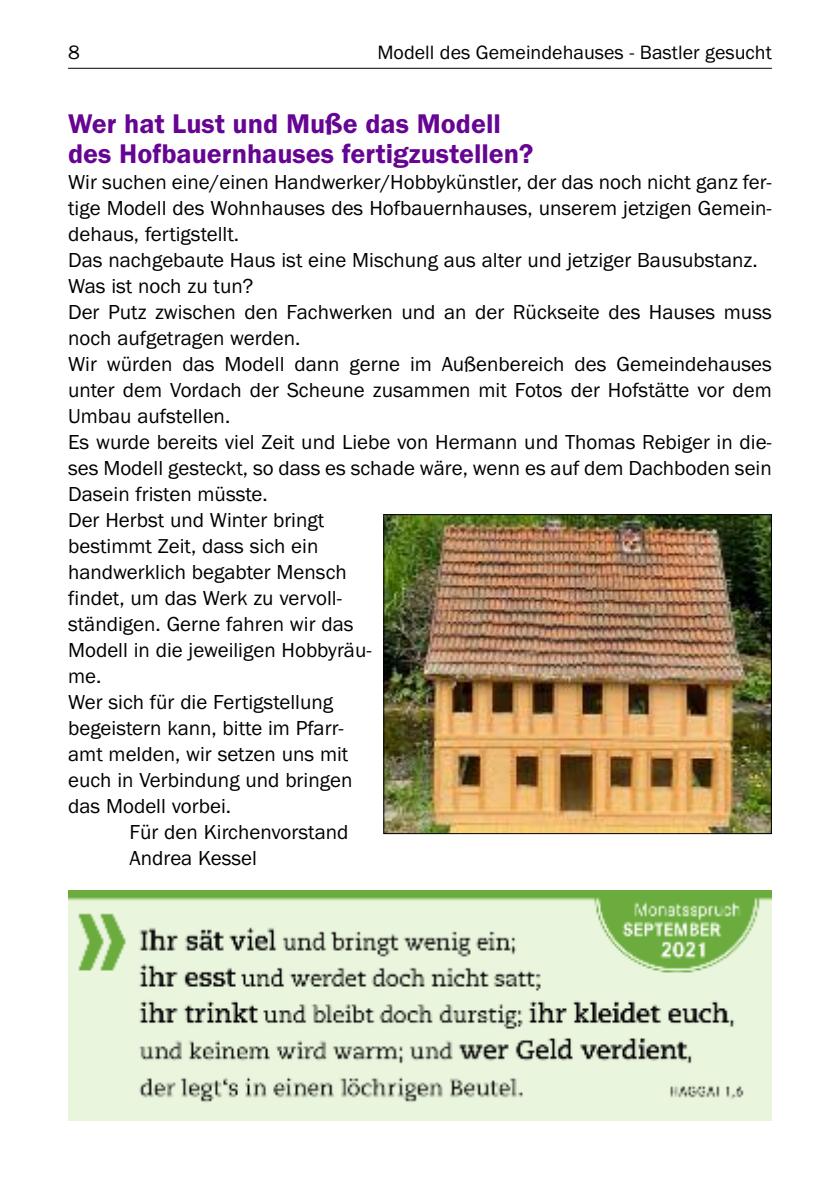
<style>
.page{position:relative;width:840px;height:1191px;background:#fff}
.page>*{position:absolute;margin:0;border:0;box-sizing:border-box;transform-origin:0 0}
.t1{font:600 28px/30px "Franklin Gothic";color:#660493}
.t2{font:21px "Franklin Gothic";color:#000}
.t3{font:20px "Franklin Gothic";color:#000}
</style>
<div class="page">
<hr style="left:68px;top:68px;width:703px;height:1px;background:#000">
<img style="left:385px;top:516px;width:384px;height:316px">
<div style="left:383px;top:514px;width:388px;height:320px;border:1px solid #000"></div>
<img style="left:68px;top:890px;width:703px;height:230px">
<p class="t3" style="left:68px;top:41px;width:13px">8</p>
<p class="t3" style="left:377px;top:41px;width:396px">Modell des Gemeindehauses - Bastler gesucht</p>
<h1 class="t1" style="left:68px;top:108px;width:466px">Wer hat Lust und Muße das Modell des Hofbauernhauses fertigzustellen?</h1>
<p class="t2" style="left:68px;top:169px;width:704px">Wir suchen eine/einen Handwerker/Hobbykünstler, der das noch nicht ganz fer-</p>
<p class="t2" style="left:68px;top:195px;width:704px">tige Modell des Wohnhauses des Hofbauernhauses, unserem jetzigen Gemein-</p>
<p class="t2" style="left:68px;top:221px;width:172px">dehaus, fertigstellt.</p>
<p class="t2" style="left:68px;top:247px;width:690px">Das nachgebaute Haus ist eine Mischung aus alter und jetziger Bausubstanz.</p>
<p class="t2" style="left:68px;top:273px;width:187px">Was ist noch zu tun?</p>
<p class="t2" style="left:68px;top:299px;width:704px">Der Putz zwischen den Fachwerken und an der Rückseite des Hauses muss</p>
<p class="t2" style="left:68px;top:325px;width:234px">noch aufgetragen werden.</p>
<p class="t2" style="left:68px;top:351px;width:704px">Wir würden das Modell dann gerne im Außenbereich des Gemeindehauses</p>
<p class="t2" style="left:68px;top:377px;width:704px">unter dem Vordach der Scheune zusammen mit Fotos der Hofstätte vor dem</p>
<p class="t2" style="left:68px;top:403px;width:164px">Umbau aufstellen.</p>
<p class="t2" style="left:68px;top:429px;width:704px">Es wurde bereits viel Zeit und Liebe von Hermann und Thomas Rebiger in die-</p>
<p class="t2" style="left:68px;top:455px;width:704px">ses Modell gesteckt, so dass es schade wäre, wenn es auf dem Dachboden sein</p>
<p class="t2" style="left:68px;top:481px;width:201px">Dasein fristen müsste.</p>
<p class="t2" style="left:68px;top:507px;width:257px">Der Herbst und Winter bringt</p>
<p class="t2" style="left:68px;top:533px;width:252px">bestimmt Zeit, dass sich ein</p>
<p class="t2" style="left:68px;top:559px;width:280px">handwerklich begabter Mensch</p>
<p class="t2" style="left:68px;top:585px;width:275px">findet, um das Werk zu vervoll-</p>
<p class="t2" style="left:68px;top:611px;width:287px">ständigen. Gerne fahren wir das</p>
<p class="t2" style="left:68px;top:637px;width:305px">Modell in die jeweiligen Hobbyräu-</p>
<p class="t2" style="left:68px;top:663px;width:35px">me.</p>
<p class="t2" style="left:68px;top:689px;width:266px">Wer sich für die Fertigstellung</p>
<p class="t2" style="left:68px;top:715px;width:277px">begeistern kann, bitte im Pfarr-</p>
<p class="t2" style="left:68px;top:741px;width:282px">amt melden, wir setzen uns mit</p>
<p class="t2" style="left:68px;top:767px;width:286px">euch in Verbindung und bringen</p>
<p class="t2" style="left:68px;top:793px;width:164px">das Modell vorbei.</p>
<p class="t2" style="left:129px;top:819px;width:220px">Für den Kirchenvorstand</p>
<p class="t2" style="left:129px;top:845px;width:129px">Andrea Kessel</p>
</div>
